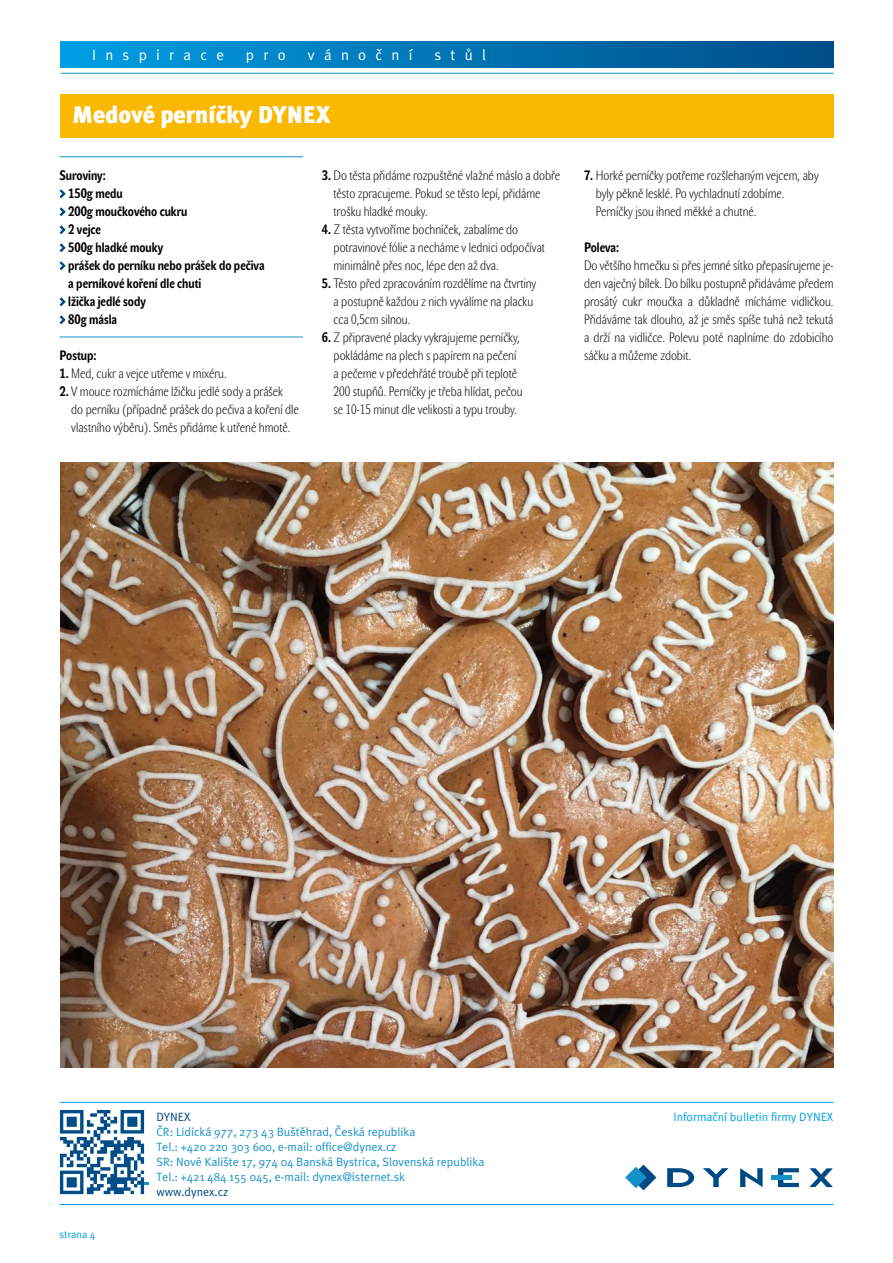
<style>
.page{position:relative;width:893px;height:1263px;background:#fff}
.page>*{position:absolute;margin:0;border:0;box-sizing:border-box;transform-origin:0 0}
.t1{font:24px "Meta Plus Black Roman";color:#fff}
.t2{font:15px "Meta Plus Normal Roman";letter-spacing:.62em;color:#fff}
.t3{font:13.5px/18px "John Sans Cond White Pro";color:#000}
.t4{font:700 13.5px/18px "John Sans Cond Text Pro";color:#000}
.t5{font:12px/15px "Meta Plus Normal Roman";color:#1591c9}
.t6{font:12px "Meta Plus Normal Roman";color:#009fe3}
.t7{font:12px "Meta Plus Normal Roman";color:#004982}
.t8{font:10.5px "Meta Plus Normal Roman";color:#009fe3}
.s1{font-family:"John Sans Cond Text Pro";font-weight:700}
</style>
<div class="page">
<div style="left:60px;top:94px;width:773px;height:43px;background:#fbb800"></div>
<hr style="left:61px;top:73px;width:772px;height:1px;background:#1591c9">
<div style="left:61px;top:42px;width:772px;height:26px;background:linear-gradient(to right,#009ee3,#004d87)"></div>
<svg style="left:60px;top:189px;width:6px;height:9px"></svg>
<svg style="left:60px;top:207px;width:6px;height:9px"></svg>
<svg style="left:60px;top:225px;width:6px;height:9px"></svg>
<svg style="left:60px;top:243px;width:6px;height:9px"></svg>
<svg style="left:60px;top:261px;width:6px;height:9px"></svg>
<svg style="left:60px;top:297px;width:6px;height:9px"></svg>
<svg style="left:60px;top:315px;width:6px;height:9px"></svg>
<hr style="left:60px;top:156px;width:243px;height:1px;background:#1591c9">
<hr style="left:60px;top:337px;width:243px;height:1px;background:#1591c9">
<hr style="left:60px;top:1204px;width:773px;height:1px;background:#009fe3">
<hr style="left:60px;top:1102px;width:773px;height:1px;background:#009fe3">
<svg style="left:625px;top:1164px;width:31px;height:26px"></svg>
<svg style="left:809px;top:1168px;width:24px;height:19px"></svg>
<svg style="left:778px;top:1168px;width:21px;height:19px"></svg>
<svg style="left:740px;top:1168px;width:23px;height:19px"></svg>
<svg style="left:703px;top:1168px;width:26px;height:19px"></svg>
<svg style="left:667px;top:1168px;width:27px;height:19px"></svg>
<div style="left:771px;top:1175px;width:21px;height:5px;background:#1591c9"></div>
<svg style="left:60px;top:1110px;width:88px;height:84px"></svg>
<img style="left:61px;top:462px;width:772px;height:606px">
<p class="t2" style="left:92px;top:46px;width:133px">Inspirace</p>
<p class="t2" style="left:246px;top:46px;width:41px">pro</p>
<p class="t2" style="left:308px;top:46px;width:106px">vánoční</p>
<p class="t2" style="left:434px;top:46px;width:53px">stůl</p>
<h1 class="t1" style="left:72px;top:101px;width:260px">Medové perníčky DYNEX</h1>
<p class="t4" style="left:68px;top:167px;width:198px;text-indent:-9px">Suroviny:<br>150g medu<br>200g moučkového cukru<br>2 vejce<br>500g hladké mouky<br>prášek do perníku nebo prášek do pečiva a perníkové koření dle chuti<br>lžička jedlé sody<br>80g másla</p>
<p class="t4" style="left:60px;top:347px;width:39px">Postup:</p>
<p class="t3" style="left:60px;top:365px;width:169px"><span class="s1">1.</span> Med, cukr a vejce utřeme v mixéru.</p>
<p class="t3" style="left:71px;top:383px;width:229px;text-indent:-12px"><span class="s1">2.</span> V mouce rozmícháme lžičku jedlé sody a prášek<br>do perníku (případně prášek do pečiva a koření dle vlastního výběru). Směs přidáme k utřené hmotě.</p>
<p class="t3" style="left:333px;top:167px;width:228px;text-indent:-12px"><span class="s1">3.</span> Do těsta přidáme rozpuštěné vlažné máslo a dobře těsto zpracujeme. Pokud se těsto lepí, přidáme trošku hladké mouky.</p>
<p class="t3" style="left:333px;top:221px;width:213px;text-indent:-12px"><span class="s1">4.</span> Z těsta vytvoříme bochníček, zabalíme do potravinové fólie a necháme v lednici odpočívat minimálně přes noc, lépe den až dva.</p>
<p class="t3" style="left:333px;top:275px;width:204px;text-indent:-12px"><span class="s1">5.</span> Těsto před zpracováním rozdělíme na čtvrtiny a postupně každou z nich vyválíme na placku cca 0,5cm silnou.</p>
<p class="t3" style="left:333px;top:329px;width:191px;text-indent:-12px"><span class="s1">6.</span> Z připravené placky vykrajujeme perníčky, pokládáme na plech s papírem na pečení a pečeme v předehřáté troubě při teplotě 200 stupňů. Perníčky je třeba hlídat, pečou se 10-15 minut dle velikosti a typu trouby.</p>
<p class="t3" style="left:596px;top:167px;width:224px;text-indent:-12px"><span class="s1">7.</span> Horké perníčky potřeme rozšlehaným vejcem, aby byly pěkně lesklé. Po vychladnutí zdobíme.<br>Perníčky jsou ihned měkké a chutné.</p>
<p class="t4" style="left:584px;top:239px;width:37px">Poleva:</p>
<p class="t3" style="left:584px;top:257px;width:251px;text-align:justify">Do většího hrnečku si přes jemné sítko přepasírujeme je&shy;den vaječný bílek. Do bílku postupně přidáváme předem prosátý cukr moučka a důkladně mícháme vidličkou.<br>Přidáváme tak dlouho, až je směs spíše tuhá než tekutá a drží na vidličce. Polevu poté naplníme do zdobicího sáčku a můžeme zdobit.</p>
<p class="t8" style="left:60px;top:1228px;width:37px">strana 4</p>
<p class="t7" style="left:156px;top:1109px;width:36px">DYNEX</p>
<p class="t6" style="left:674px;top:1109px;width:161px">Informační bulletin firmy DYNEX</p>
<p class="t5" style="left:156px;top:1124px;width:330px">ČR: Lidická 977, 273 43 Buštěhrad, Česká republika<br>Tel.: +420 220 303 600, e-mail: office@dynex.cz<br>SR: Nové Kalište 17, 974 04 Banská Bystrica, Slovenská republika Tel.: +421 484 155 045, e-mail: dynex@isternet.sk</p>
<p class="t7" style="left:156px;top:1184px;width:73px">www.dynex.cz</p>
</div>
